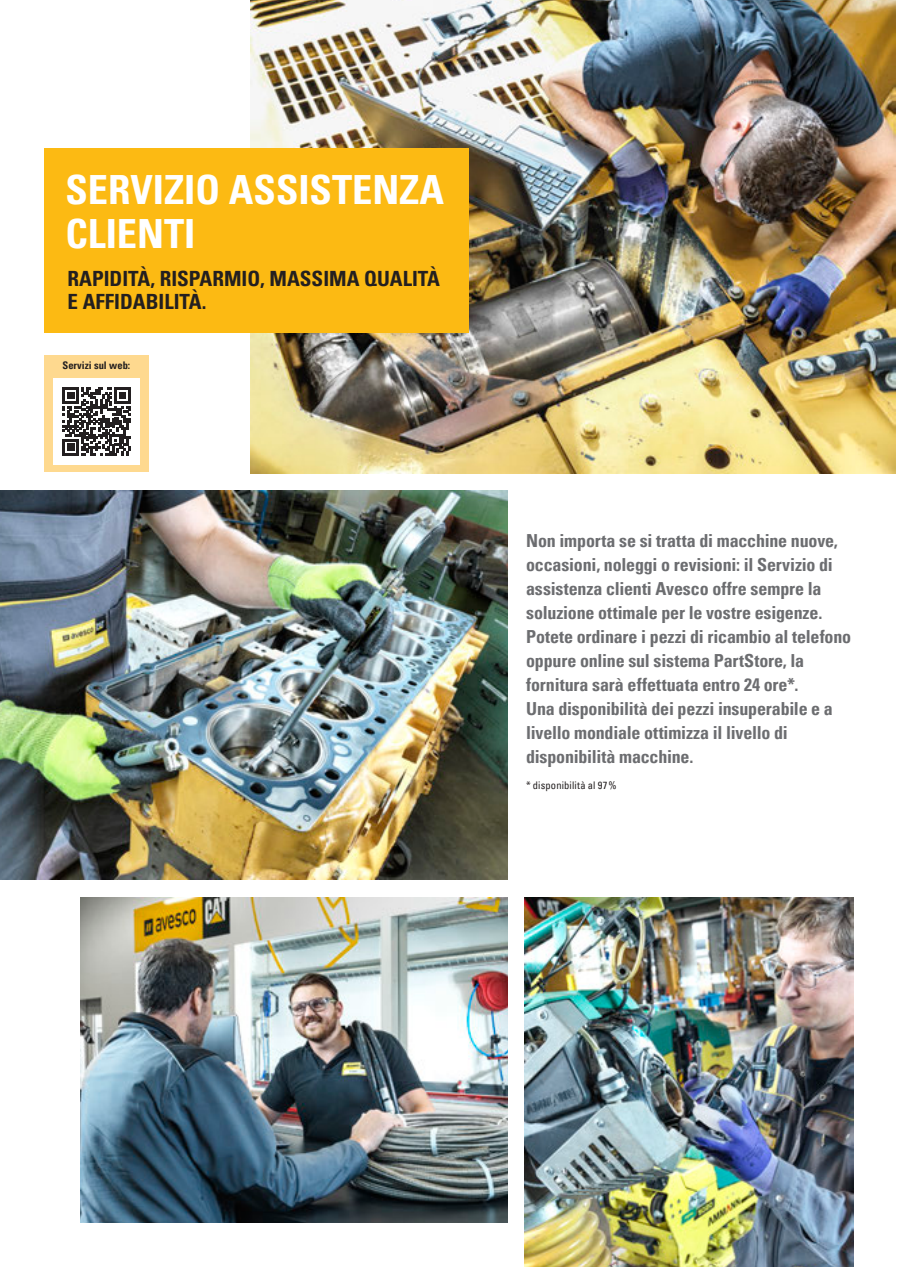
<style>
.page{position:relative;width:897px;height:1267px;background:#fff}
.page>*{position:absolute;margin:0;border:0;box-sizing:border-box;transform-origin:0 0}
.t1{font:700 condensed 40.35px/44.2px "Univers LT Std";color:#fff}
.t2{font:700 condensed 21px/22.5px "Univers LT Std";color:#231f20}
.t3{font:700 condensed 18px/24px "Univers LT Std";letter-spacing:-.01em;color:#6c6d70}
.t4{font:condensed 10.5px "Univers LT Std";letter-spacing:.015em;color:#231f20}
.t5{font:700 condensed 10.5px "Univers LT Std";color:#231f20}
</style>
<div class="page">
<div style="left:44px;top:355px;width:104px;height:116px;background:#fed98f"></div>
<div style="left:53px;top:378px;width:87px;height:87px;background:#fff"></div>
<svg style="left:63px;top:387px;width:68px;height:68px"></svg>
<img style="left:250px;top:0;width:645px;height:474px">
<div style="left:44px;top:148px;width:424px;height:185px;background:#fcba13"></div>
<img style="left:0;top:491px;width:508px;height:388px">
<img style="left:81px;top:897px;width:427px;height:325px">
<img style="left:525px;top:897px;width:328px;height:369px">
<h1 class="t1" style="left:65px;top:167px;width:380px">SERVIZIO ASSISTENZA<br>CLIENTI</h1>
<p class="t2" style="left:68px;top:267px;width:374px">RAPIDITÀ, RISPARMIO, MASSIMA QUALITÀ<br>E AFFIDABILITÀ.</p>
<p class="t5" style="left:63px;top:359px;width:69px">Servizi sul web:</p>
<p class="t3" style="left:526px;top:528px;width:326px">Non importa se si tratta di macchine nuove, occasioni, noleggi o revisioni: il Servizio di assistenza clienti Avesco offre sempre la soluzione ottimale per le vostre esigenze.<br>Potete ordinare i pezzi di ricambio al telefono oppure online sul sistema PartStore, la fornitura sarà effettuata entro 24 ore*.<br>Una disponibilità dei pezzi insuperabile e a livello mondiale ottimizza il livello di disponibilità macchine.</p>
<p class="t4" style="left:526px;top:778px;width:92px">* disponibilità al 97 %</p>
</div>
